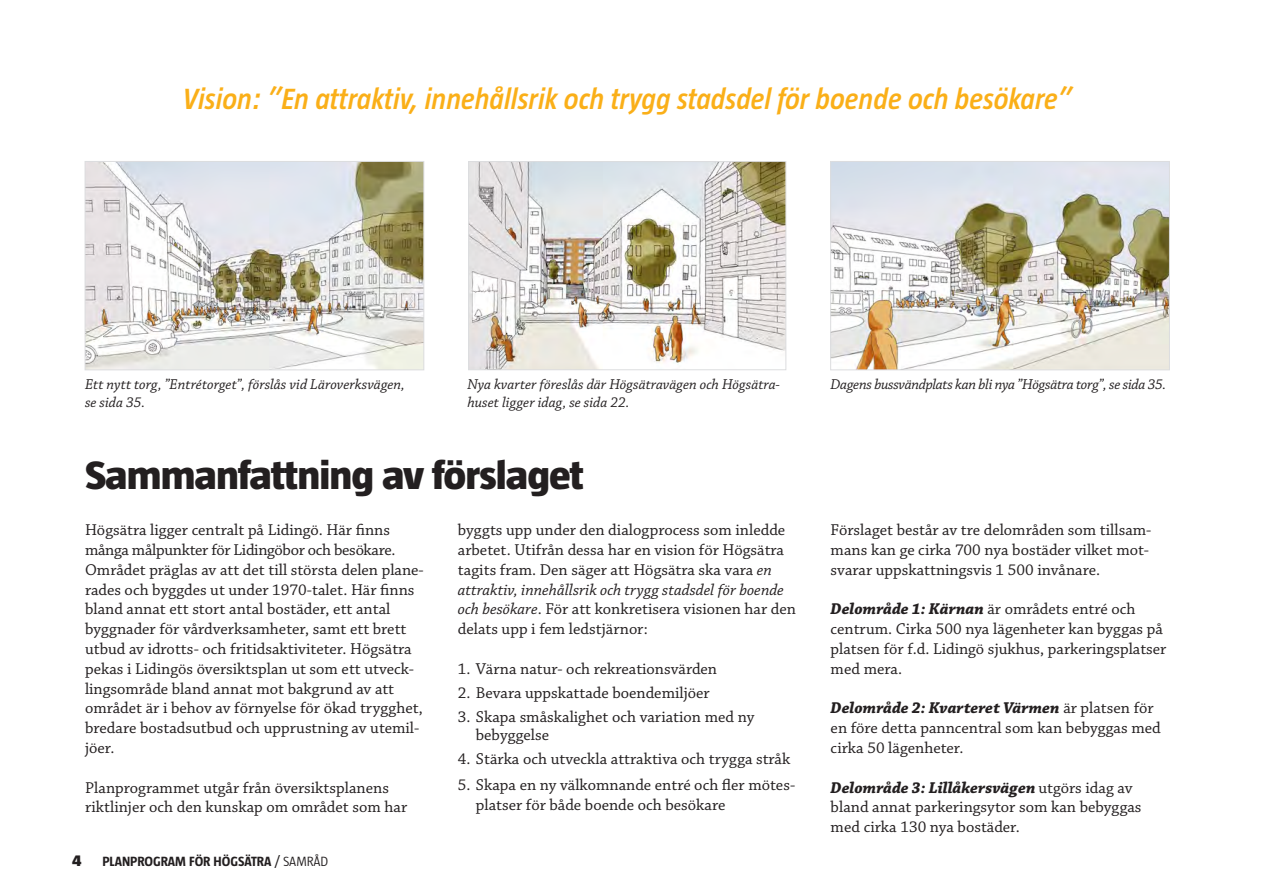
<style>
.page{position:relative;width:1263px;height:893px;background:#fff}
.page>*{position:absolute;margin:0;border:0;box-sizing:border-box;transform-origin:0 0}
.t1{font:800 40.5px "Taz";letter-spacing:-.02em;color:#231f20;scale:1.11 1}
.t2{font:italic 600 30px "Taz";color:#faaf18}
.Brödtext{font:16.5px/19.8px "Chaparral Pro";color:#231f20}
.Brödtext-2{font:italic 15px/18px "Chaparral Pro";color:#231f20}
.Brödtext-3{font:italic 15px "Chaparral Pro";letter-spacing:-.02em;color:#231f20}
.t3{font:700 13.65px "Taz";color:#231f20}
.s1{font-weight:800;font-size:16.2px}
.s2{font-weight:400}
.s3{font-weight:300}
.s4{font-style:italic}
.s5{font-weight:700;font-style:italic}
</style>
<div class="page">
<img style="left:470px;top:163px;width:314px;height:205px">
<div style="left:468px;top:161px;width:318px;height:209px;border:1px solid #dcdddf"></div>
<img style="left:87px;top:163px;width:335px;height:205px">
<div style="left:85px;top:161px;width:339px;height:209px;border:1px solid #dcdddf"></div>
<img style="left:832px;top:163px;width:335px;height:205px">
<div style="left:830px;top:161px;width:339px;height:209px;border:1px solid #dcdddf"></div>
<p class="t2" style="left:183px;top:83px;width:890px">Vision: ”En attraktiv, innehållsrik och trygg stadsdel för boende och besökare”</p>
<p class="Brödtext-2" style="left:85px;top:375px;width:321px">Ett nytt torg, ”Entrétorget”, förslås vid Läroverksvägen, se sida 35.</p>
<p class="Brödtext-2" style="left:467px;top:375px;width:314px">Nya kvarter föreslås där Högsätravägen och Högsätra&shy;huset ligger idag, se sida 22.</p>
<p class="Brödtext-3" style="left:831px;top:375px;width:337px">Dagens bussvändplats kan bli nya ”Högsätra torg”, se sida 35.</p>
<p class="t1" style="left:85px;top:454px;width:451px">Sammanfattning av förslaget</p>
<p class="Brödtext" style="left:85px;top:521px;width:340px">Högsätra ligger centralt på Lidingö. Här finns många målpunkter för Lidingöbor och besökare.<br>Området präglas av att det till största delen plane&shy;rades och byggdes ut under 1970-talet. Här finns bland annat ett stort antal bostäder, ett antal byggnader för vårdverksamheter, samt ett brett utbud av idrotts- och fritidsaktiviteter. Högsätra pekas i Lidingös översiktsplan ut som ett utveck&shy;lingsområde bland annat mot bakgrund av att området är i behov av förnyelse för ökad trygghet, bredare bostadsutbud och upprustning av utemil&shy;jöer.</p>
<p class="Brödtext" style="left:85px;top:778px;width:324px">Planprogrammet utgår från översiktsplanens riktlinjer och den kunskap om området som har</p>
<p class="t3" style="left:72px;top:854px;width:258px"><span class="s1">4</span> PLANPROGRAM FÖR HÖGSÄTRA <span class="s2">/</span> <span class="s3">SAMRÅD</span></p>
<p class="Brödtext" style="left:458px;top:521px;width:340px">byggts upp under den dialogprocess som inledde arbetet. Utifrån dessa har en vision för Högsätra tagits fram. Den säger att Högsätra ska vara <span class="s4">en attraktiv, innehållsrik och trygg stadsdel för boende och besökare</span>. För att konkretisera visionen har den delats upp i fem ledstjärnor:</p>
<p class="Brödtext" style="left:458px;top:659px;width:261px">1. Värna natur- och rekreationsvärden</p>
<p class="Brödtext" style="left:458px;top:684px;width:253px">2. Bevara uppskattade boendemiljöer</p>
<p class="Brödtext" style="left:476px;top:709px;width:280px;line-height:18px;text-indent:-18px">3. Skapa småskalighet och variation med ny bebyggelse</p>
<p class="Brödtext" style="left:458px;top:750px;width:334px">4. Stärka och utveckla attraktiva och trygga stråk</p>
<p class="Brödtext" style="left:476px;top:776px;width:321px;text-indent:-18px">5. Skapa en ny välkomnande entré och fler mötes&shy;platser för både boende och besökare</p>
<p class="Brödtext" style="left:831px;top:521px;width:322px">Förslaget består av tre delområden som tillsam&shy;mans kan ge cirka 700 nya bostäder vilket mot&shy;svarar uppskattningsvis 1 500 invånare.</p>
<p class="Brödtext" style="left:831px;top:600px;width:337px"><span class="s5">Delområde 1: Kärnan</span> är områdets entré och centrum. Cirka 500 nya lägenheter kan byggas på platsen för f.d. Lidingö sjukhus, parkeringsplatser med mera.</p>
<p class="Brödtext" style="left:831px;top:699px;width:332px"><span class="s5">Delområde 2: Kvarteret Värmen</span> är platsen för en före detta panncentral som kan bebyggas med cirka 50 lägenheter.</p>
<p class="Brödtext" style="left:831px;top:778px;width:312px"><span class="s5">Delområde 3: Lillåkersvägen</span> utgörs idag av bland annat parkeringsytor som kan bebyggas med cirka 130 nya bostäder.</p>
</div>
